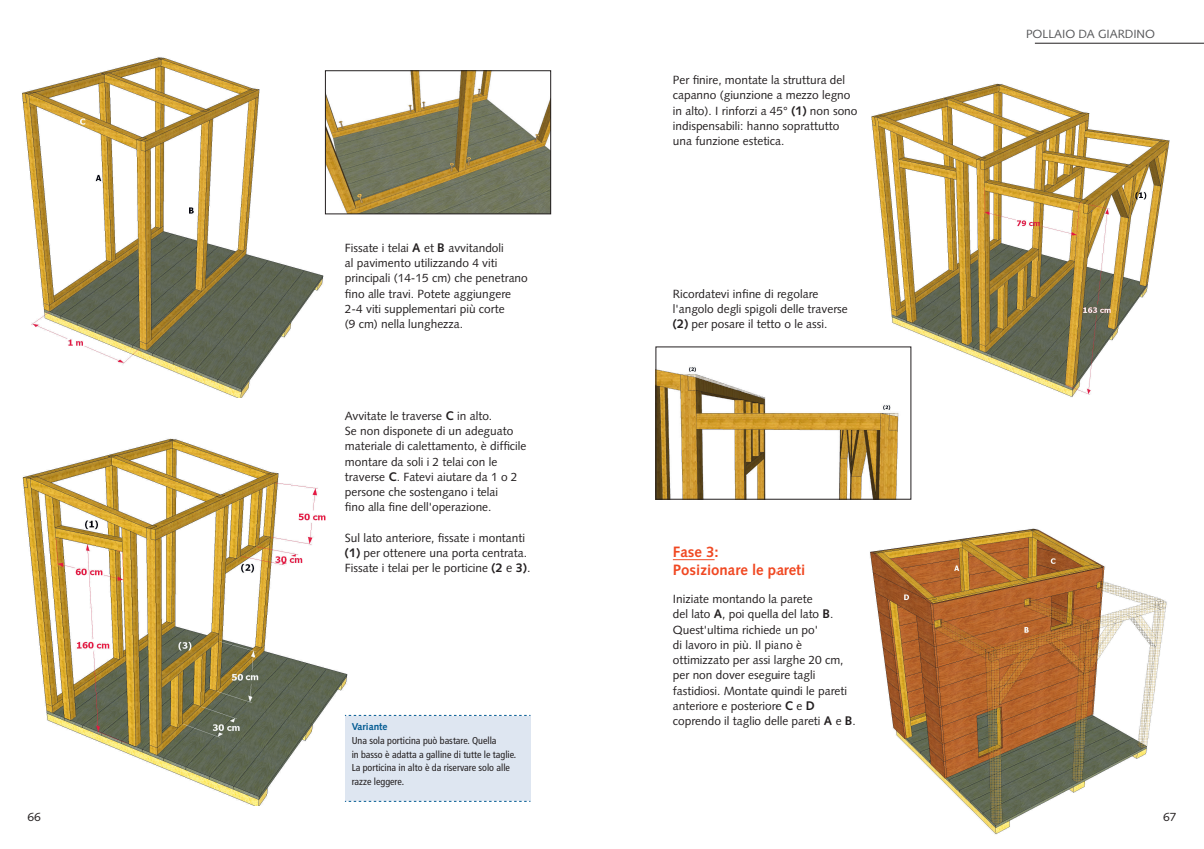
<style>
.page{position:relative;width:1204px;height:849px;background:#fff}
.page>*{position:absolute;margin:0;border:0;box-sizing:border-box;transform-origin:0 0}
.ETAPE{font:700 15px/17.5px "Syntax";color:#f04822}
.TXT_COURANT{font:11.88px/15.2px "Syntax";color:#231f20}
.TITRE_COURANT{font:11.88px "Syntax";letter-spacing:-.005em;color:#57585a}
.ENCADRE_TXT{font:condensed 10px/13.8px "Frutiger";color:#231f20}
.T_Encadre{font:700 10px "Syntax";color:#015a92}
.s1{font-weight:700;font-size:12.5px}
.s2{font-size:12.5px}
</style>
<div class="page">
<hr style="left:1034px;top:43px;width:169px;height:1px;background:#231f20">
<img style="left:22px;top:438px;width:334px;height:366px">
<hr style="left:672px;top:559px;width:42px;height:1px;background:#f04822">
<img style="left:22px;top:57px;width:303px;height:340px">
<img style="left:327px;top:73px;width:221px;height:139px">
<div style="left:325px;top:71px;width:225px;height:143px;border:1px solid #231f20"></div>
<div style="left:345px;top:715px;width:185px;height:86px;background:#dee6f1"></div>
<svg style="left:345px;top:714px;width:185px;height:1px"></svg>
<svg style="left:345px;top:800px;width:185px;height:1px"></svg>
<img style="left:871px;top:83px;width:299px;height:321px">
<img style="left:657px;top:348px;width:251px;height:149px">
<div style="left:655px;top:346px;width:255px;height:153px;border:1px solid #231f20"></div>
<img style="left:870px;top:528px;width:297px;height:307px">
<p class="TXT_COURANT" style="left:345px;top:240px;width:184px">Fissate i telai <span class="s1">A</span> et <span class="s1">B</span> avvitandoli<br>al pavimento utilizzando 4 viti principali (14-15 cm) che penetrano fino alle travi. Potete aggiungere<br>2-4 viti supplementari più corte<br>(9 cm) nella lunghezza.</p>
<p class="TXT_COURANT" style="left:345px;top:408px;width:149px">Avvitate le traverse <span class="s1">C</span> in alto.</p>
<p class="TXT_COURANT" style="left:345px;top:423px;width:183px">Se non disponete di un adeguato materiale di calettamento, è difficile montare da soli i 2 telai con le traverse <span class="s1">C</span>. Fatevi aiutare da 1 o 2 persone che sostengano i telai<br>fino alla fine dell'operazione.</p>
<p class="TXT_COURANT" style="left:345px;top:530px;width:184px">Sul lato anteriore, fissate i montanti <span class="s1">(1)</span> per ottenere una porta centrata.</p>
<p class="TXT_COURANT" style="left:345px;top:560px;width:187px">Fissate i telai per le porticine <span class="s1">(2</span> <span class="s2">e</span> <span class="s1">3)</span><span class="s2">.</span></p>
<p class="T_Encadre" style="left:351px;top:720px;width:37px">Variante</p>
<p class="ENCADRE_TXT" style="left:351px;top:733px;width:166px">Una sola porticina può bastare. Quella<br>in basso è adatta a galline di tutte le taglie.<br>La porticina in alto è da riservare solo alle razze leggere.</p>
<p class="TXT_COURANT" style="left:672px;top:72px;width:186px">Per finire, montate la struttura del capanno (giunzione a mezzo legno in alto). I rinforzi a 45° <span class="s1">(1)</span> non sono indispensabili: hanno soprattutto una funzione estetica.</p>
<p class="TXT_COURANT" style="left:672px;top:286px;width:176px">Ricordatevi infine di regolare l'angolo degli spigoli delle traverse <span class="s1">(2)</span> per posare il tetto o le assi.</p>
<p class="ETAPE" style="left:672px;top:543px;width:134px">Fase 3:<br>Posizionare le pareti</p>
<p class="TXT_COURANT" style="left:672px;top:591px;width:184px">Iniziate montando la parete<br>del lato <span class="s1">A</span>, poi quella del lato <span class="s1">B</span>.<br>Quest'ultima richiede un po'<br>di lavoro in più. Il piano è ottimizzato per assi larghe 20 cm, per non dover eseguire tagli fastidiosi. Montate quindi le pareti anteriore e posteriore <span class="s1">C</span> e <span class="s1">D </span>coprendo il taglio delle pareti <span class="s1">A</span> e <span class="s1">B</span>.</p>
<p class="TITRE_COURANT" style="left:1025px;top:27px;width:130px">POLLAIO DA GIARDINO</p>
<p class="TXT_COURANT" style="left:28px;top:809px;width:15px">66</p>
<p class="TXT_COURANT" style="left:1162px;top:809px;width:15px">67</p>
</div>
